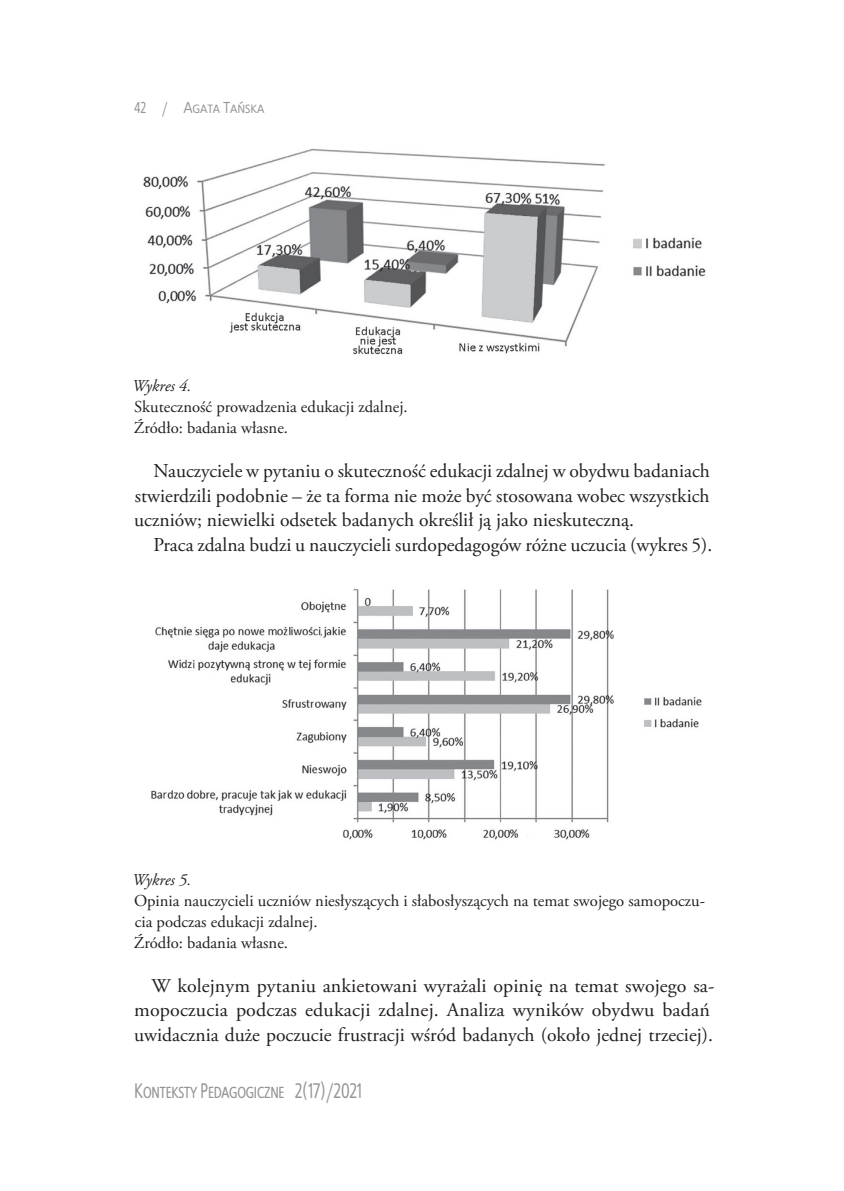
<style>
.page{position:relative;width:844px;height:1191px;background:#fff}
.page>*{position:absolute;margin:0;border:0;box-sizing:border-box;transform-origin:0 0}
.t1{font:21px "Bureau Cnd EFN";color:#939598}
.t2{font:19.6px/24.5px "Adobe Garamond Pro";color:#231f20;text-align:justify}
.t3{font:16.62px/21px "Adobe Garamond Pro";color:#231f20}
.t4{font:italic 16.62px "Adobe Garamond Pro";color:#231f20}
.t5{font:15.75px "Bureau EFN";color:#939598}
.s1{font-family:"Bureau Cnd EFN"}
</style>
<div class="page">
<img style="left:143px;top:148px;width:563px;height:207px">
<img style="left:151px;top:589px;width:551px;height:251px">
<p class="t5" style="left:134px;top:97px;width:132px"><span class="s1">42 /</span> Agata Tańska</p>
<p class="t4" style="left:132px;top:375px;width:61px">Wykres 4.</p>
<p class="t3" style="left:134px;top:396px;width:275px">Skuteczność prowadzenia edukacji zdalnej.<br>Źródło: badania własne.</p>
<p class="t2" style="left:134px;top:459px;width:577px;text-indent:19px">Nauczyciele w pytaniu o skuteczność edukacji zdalnej w obydwu badaniach stwierdzili podobnie – że ta forma nie może być stosowana wobec wszystkich uczniów; niewielki odsetek badanych określił ją jako nieskuteczną.</p>
<p class="t2" style="left:153px;top:533px;width:560px">Praca zdalna budzi u nauczycieli surdopedagogów różne uczucia (wykres 5).</p>
<p class="t4" style="left:132px;top:869px;width:61px">Wykres 5.</p>
<p class="t3" style="left:134px;top:891px;width:572px">Opinia nauczycieli uczniów niesłyszących i słabosłyszących na temat swojego samopoczu&shy;cia podczas edukacji zdalnej.<br>Źródło: badania własne.</p>
<p class="t2" style="left:134px;top:974px;width:581px;text-align:left;text-indent:17px">W kolejnym pytaniu ankietowani wyrażali opinię na temat swojego sa&shy;mopoczucia podczas edukacji zdalnej. Analiza wyników obydwu badań uwidacznia duże poczucie frustracji wśród badanych (około jednej trzeciej).</p>
<p class="t1" style="left:134px;top:1076px;width:229px">Konteksty Pedagogiczne 2(17)/2021</p>
</div>
